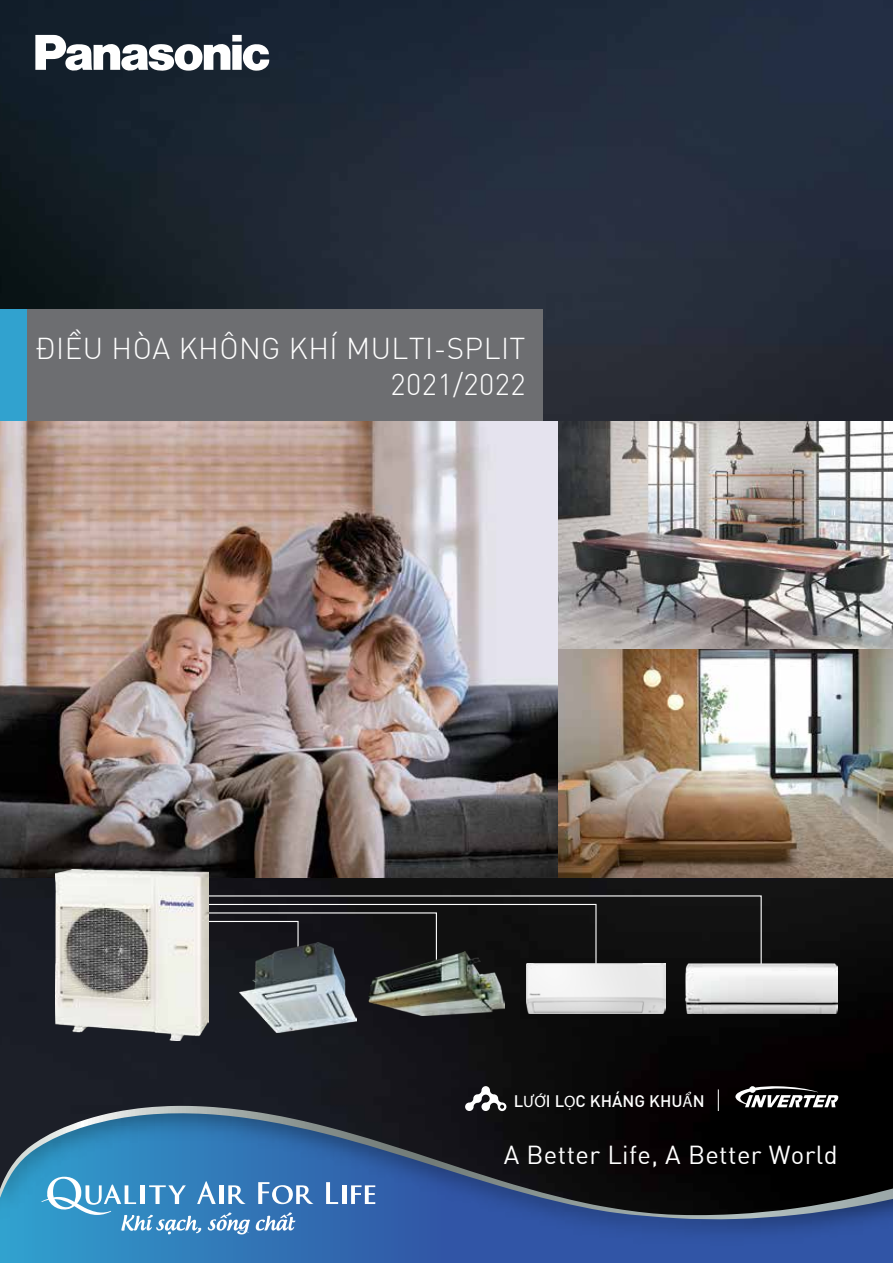
<style>
.page{position:relative;width:893px;height:1263px;background:#fff}
.page>*{position:absolute;margin:0;border:0;box-sizing:border-box;transform-origin:0 0}
.t1{font:300 29.55px/35.4px "GMVDIN Pro";letter-spacing:.015em;color:#fff;text-align:right}
.t2{font:25.5px "GMVDIN Pro";letter-spacing:.015em;color:#fff}
.t3{font:500 16.5px "DIN Pro";color:#fff}
.s1{font-family:"Myriad Pro";font-weight:400}
</style>
<div class="page">
<img style="left:0;top:0;width:893px;height:1106px">
<svg style="left:0;top:1258px;width:893px;height:5px;background:#3167af"></svg>
<img style="left:0;top:1219px;width:893px;height:39px">
<svg style="left:0;top:1106px;width:893px;height:113px;background:#20374f"></svg>
<div style="left:0;top:309px;width:542px;height:112px;background:#6d6e71"></div>
<div style="left:0;top:309px;width:27px;height:112px;background:#31a2cf"></div>
<svg style="left:35px;top:35px;width:234px;height:36px"></svg>
<img style="left:0;top:421px;width:893px;height:456px">
<svg style="left:735px;top:1086px;width:103px;height:21px"></svg>
<svg style="left:718px;top:1089px;width:1px;height:22px"></svg>
<svg style="left:465px;top:1086px;width:41px;height:25px"></svg>
<svg style="left:208px;top:895px;width:554px;height:83px;background:#1f1e1f"></svg>
<svg style="left:208px;top:903px;width:389px;height:88px;background:#1c1c1e"></svg>
<img style="left:239px;top:943px;width:118px;height:89px">
<img style="left:527px;top:964px;width:138px;height:49px">
<img style="left:56px;top:870px;width:152px;height:171px">
<img style="left:368px;top:951px;width:136px;height:64px">
<img style="left:685px;top:964px;width:152px;height:49px">
<svg style="left:351px;top:1185px;width:24px;height:19px"></svg>
<hr style="left:342px;top:1185px;width:4px;height:19px;background:#fff">
<svg style="left:326px;top:1182px;width:12px;height:22px"></svg>
<svg style="left:258px;top:1182px;width:56px;height:22px"></svg>
<svg style="left:41px;top:1177px;width:209px;height:57px;background:#589ecc"></svg>
<svg style="left:256px;top:1212px;width:39px;height:18px"></svg>
<p class="t1" style="left:35px;top:329px;width:492px">ĐIỀU HÒA KHÔNG KHÍ MULTI-SPLIT<br>2021/2022</p>
<p class="t3" style="left:514px;top:1090px;width:192px">L<span class="s1">ƯỚ</span>I L<span class="s1">Ọ</span>C KHÁNG KHU<span class="s1">Ẩ</span>N</p>
<p class="t2" style="left:504px;top:1135px;width:335px">A Better Life, A Better World</p>
</div>
